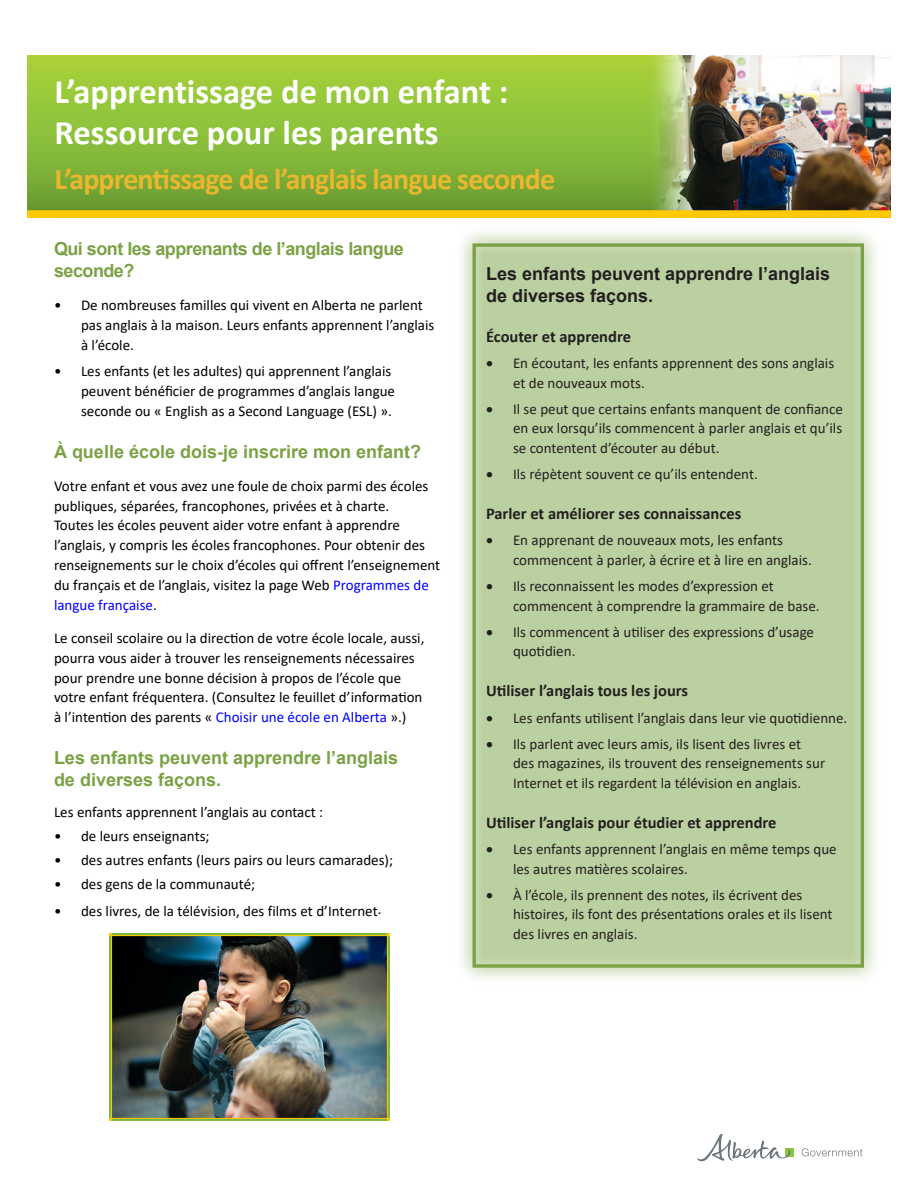
<style>
.page{position:relative;width:918px;height:1188px;background:#fff}
.page>*{position:absolute;margin:0;border:0;box-sizing:border-box;transform-origin:0 0}
.body{font:700 34.5px/41.4px "Calibri";color:#fff}
.t1{font:700 30px "Calibri";letter-spacing:-.03em;color:#eab72f}
.t2{font:700 18px/21.6px "Arial";color:#7aa245}
.t3{font:700 18px/21.6px "Arial";color:#231f20}
.t4{font:700 18px/21.6px "Arial";letter-spacing:-.03em;color:#7aa245}
.t5{font:700 16.5px "Calibri";color:#231f20}
.t6{font:15px/19.8px "Calibri";color:#000}
.t7{font:15px/19.5px "Calibri";color:#231f20}
.s1{color:#00f}
</style>
<div class="page">
<div style="left:463px;top:234px;width:411px;height:743px;background:#fff;opacity:.75"></div>
<div style="left:472px;top:243px;width:392px;height:725px;border:3px solid #7aa245"></div>
<img style="left:27px;top:56px;width:864px;height:162px">
<div style="left:785px;top:1148px;width:9px;height:9px;background:#8bc63e"></div>
<svg style="left:697px;top:1134px;width:94px;height:28px"></svg>
<svg style="left:802px;top:1148px;width:61px;height:8px"></svg>
<img style="left:109px;top:934px;width:281px;height:187px">
<p class="body" style="left:55px;top:70px;width:455px">L’apprentissage de mon enfant :<br>Ressource pour les parents</p>
<p class="t1" style="left:55px;top:158px;width:502px">L’apprentissage de l’anglais langue seconde</p>
<p class="t4" style="left:54px;top:238px;width:351px">Qui sont les apprenants de l’anglais langue seconde?</p>
<p class="t6" style="left:81px;top:295px;width:355px;text-indent:-27px">• De nombreuses familles qui vivent en Alberta ne parlent pas anglais à la maison. Leurs enfants apprennent l’anglais à l’école.</p>
<p class="t6" style="left:81px;top:361px;width:316px;text-indent:-27px">• Les enfants (et les adultes) qui apprennent l’anglais peuvent bénéficier de programmes d’anglais langue seconde ou « English as a Second Language (ESL) ».</p>
<p class="t2" style="left:54px;top:441px;width:369px">À quelle école dois-je inscrire mon enfant?</p>
<p class="t6" style="left:54px;top:476px;width:388px">Votre enfant et vous avez une foule de choix parmi des écoles publiques, séparées, francophones, privées et à charte.<br>Toutes les écoles peuvent aider votre enfant à apprendre l’anglais, y compris les écoles francophones. Pour obtenir des renseignements sur le choix d’écoles qui offrent l’enseignement du français et de l’anglais, visitez la page Web <span class="s1">Programmes de langue française</span>.</p>
<p class="t6" style="left:54px;top:628px;width:372px">Le conseil scolaire ou la direction de votre école locale, aussi, pourra vous aider à trouver les renseignements nécessaires pour prendre une bonne décision à propos de l’école que votre enfant fréquentera. (Consultez le feuillet d’information à l’intention des parents « <span class="s1">Choisir une école en Alberta</span> ».)</p>
<p class="t2" style="left:54px;top:747px;width:346px">Les enfants peuvent apprendre l’anglais de diverses façons.</p>
<p class="t6" style="left:54px;top:802px;width:271px">Les enfants apprennent l’anglais au contact :</p>
<p class="t6" style="left:54px;top:826px;width:157px">• de leurs enseignants;</p>
<p class="t6" style="left:54px;top:850px;width:341px">• des autres enfants (leurs pairs ou leurs camarades);</p>
<p class="t6" style="left:54px;top:874px;width:203px">• des gens de la communauté;</p>
<p class="t6" style="left:54px;top:900px;width:329px">• des livres, de la télévision, des films et d’Internet.</p>
<p class="t3" style="left:486px;top:263px;width:346px">Les enfants peuvent apprendre l’anglais de diverses façons.</p>
<p class="t5" style="left:486px;top:325px;width:146px">Écouter et apprendre</p>
<p class="t7" style="left:513px;top:353px;width:323px;text-indent:-27px">• En écoutant, les enfants apprennent des sons anglais et de nouveaux mots.</p>
<p class="t7" style="left:513px;top:399px;width:331px;text-align:justify;text-indent:-27px">• Il se peut que certains enfants manquent de confiance en eux lorsqu’ils commencent à parler anglais et qu’ils se contentent d’écouter au début.</p>
<p class="t7" style="left:486px;top:464px;width:273px">• Ils répètent souvent ce qu’ils entendent.</p>
<p class="t5" style="left:486px;top:502px;width:257px">Parler et améliorer ses connaissances</p>
<p class="t7" style="left:513px;top:530px;width:300px;text-indent:-27px">• En apprenant de nouveaux mots, les enfants commencent à parler, à écrire et à lire en anglais.</p>
<p class="t7" style="left:513px;top:576px;width:308px;text-indent:-27px">• Ils reconnaissent les modes d’expression et commencent à comprendre la grammaire de base.</p>
<p class="t7" style="left:513px;top:622px;width:303px;text-indent:-27px">• Ils commencent à utiliser des expressions d’usage quotidien.</p>
<p class="t5" style="left:486px;top:679px;width:204px">Utiliser l’anglais tous les jours</p>
<p class="t7" style="left:486px;top:708px;width:363px">• Les enfants utilisent l’anglais dans leur vie quotidienne.</p>
<p class="t7" style="left:513px;top:734px;width:314px;text-indent:-27px">• Ils parlent avec leurs amis, ils lisent des livres et des magazines, ils trouvent des renseignements sur<br>Internet et ils regardent la télévision en anglais.</p>
<p class="t5" style="left:486px;top:811px;width:292px">Utiliser l’anglais pour étudier et apprendre</p>
<p class="t7" style="left:513px;top:839px;width:325px;text-indent:-27px">• Les enfants apprennent l’anglais en même temps que les autres matières scolaires.</p>
<p class="t7" style="left:513px;top:885px;width:321px;text-indent:-27px">• À l’école, ils prennent des notes, ils écrivent des histoires, ils font des présentations orales et ils lisent des livres en anglais.</p>
</div>
